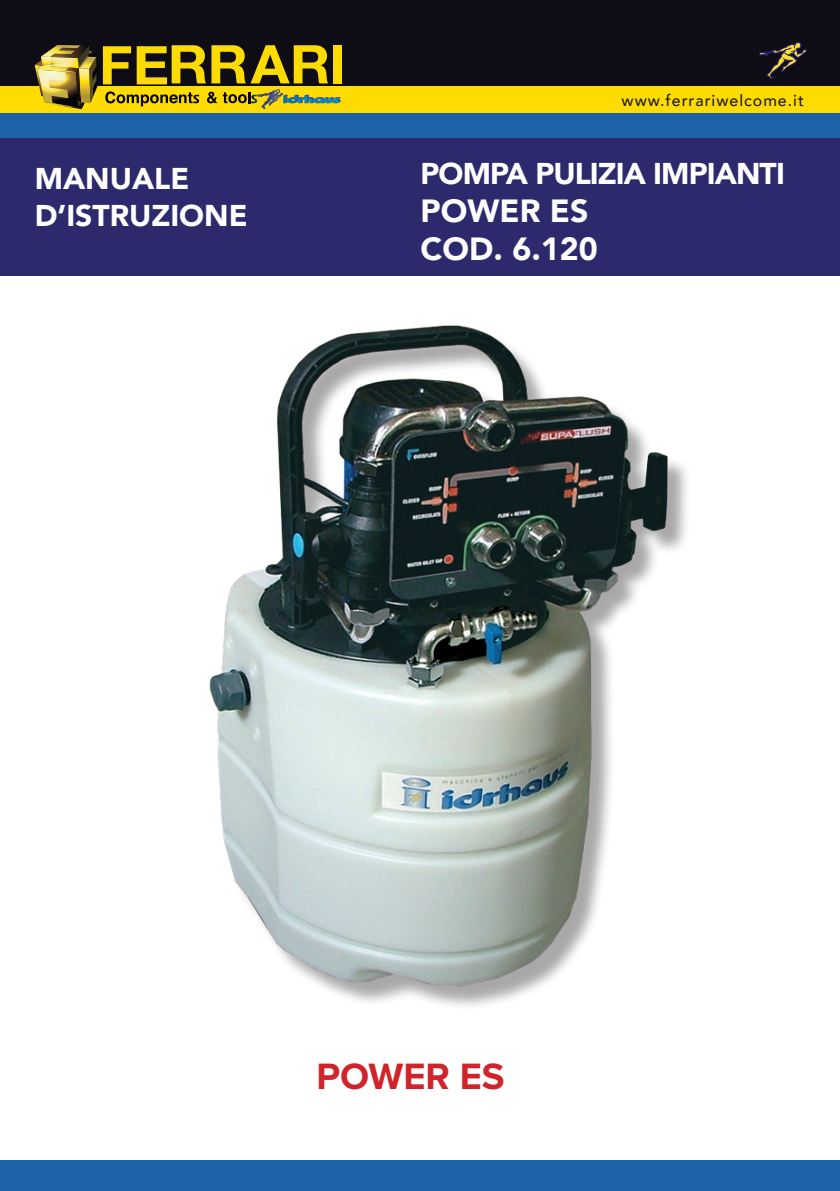
<style>
.page{position:relative;width:840px;height:1191px;background:#fff}
.page>*{position:absolute;margin:0;border:0;box-sizing:border-box;transform-origin:0 0}
.t1{font:700 38px "Proxima Nova";color:#d1232a}
.t2{font:900 32px/38.4px "Avenir";color:#fff}
.t3{font:900 30px "Avenir";letter-spacing:-.03em;color:#fff}
.t4{font:900 30px/36px "Avenir";color:#fff}
.t5{font:500 16px "Avenir";letter-spacing:.06em;color:#231f20}
</style>
<div class="page">
<div style="left:0;top:86px;width:839px;height:27px;background:#ffdc01"></div>
<div style="left:0;top:1159px;width:839px;height:32px;background:#1c63a7"></div>
<div style="left:0;top:113px;width:839px;height:27px;background:#1c63a7"></div>
<div style="left:0;top:138px;width:839px;height:138px;background:#2c296d"></div>
<div style="left:0;top:0;width:839px;height:86px;background:#0e0c14"></div>
<div style="left:333px;top:45px;width:9px;height:38px;background:#ffdc01"></div>
<svg style="left:35px;top:45px;width:305px;height:64px"></svg>
<svg style="left:759px;top:42px;width:47px;height:37px"></svg>
<img style="left:209px;top:325px;width:478px;height:681px">
<p class="t5" style="left:621px;top:87px;width:184px">www.ferrariwelcome.it</p>
<h3 class="t4" style="left:35px;top:160px;width:214px">MANUALE<br>D’ISTRUZIONE</h3>
<h3 class="t3" style="left:420px;top:147px;width:365px">POMPA PULIZIA IMPIANTI</h3>
<h2 class="t2" style="left:420px;top:191px;width:179px">POWER ES<br>COD. 6.120</h2>
<p class="t1" style="left:316px;top:1048px;width:190px">POWER ES</p>
</div>
